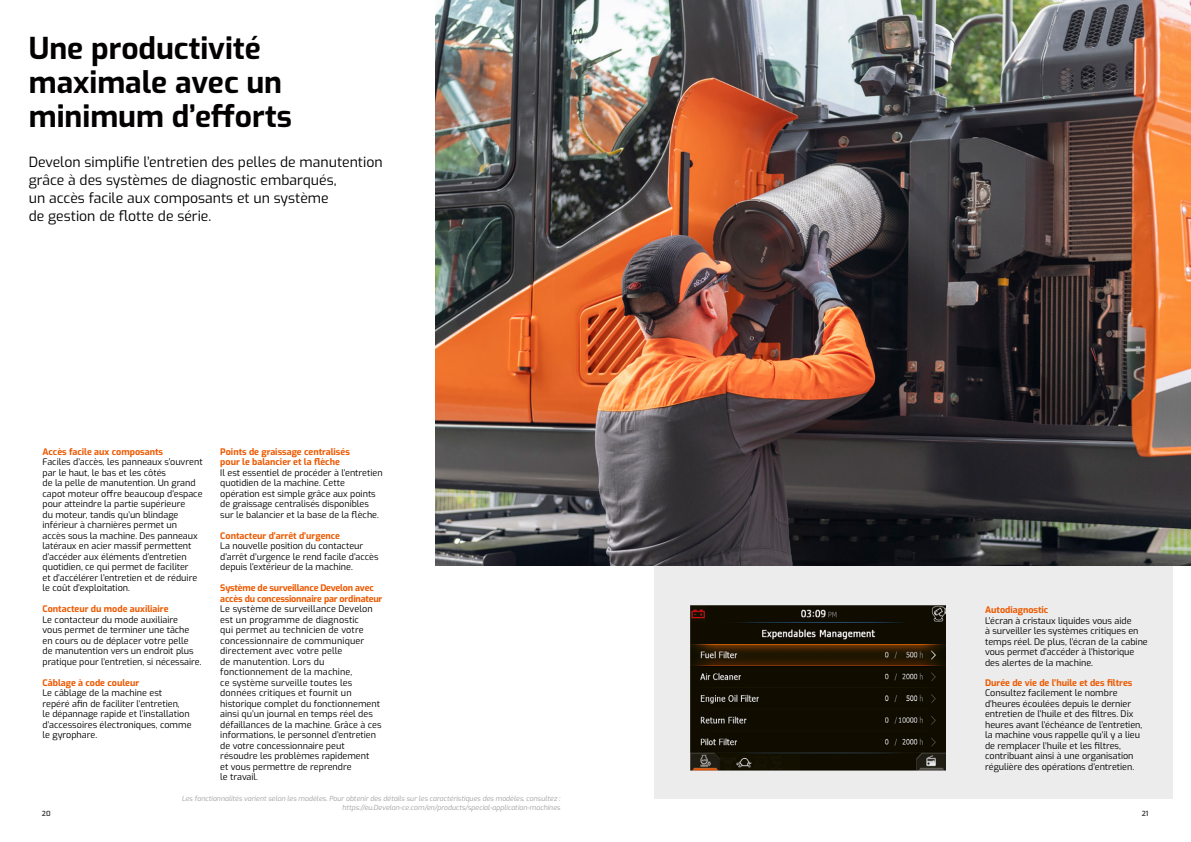
<style>
.page{position:relative;width:1191px;height:842px;background:#fff}
.page>*{position:absolute;margin:0;border:0;box-sizing:border-box;transform-origin:0 0}
.t1{font:700 30px/34px "Exo";color:#030000}
.t2{font:14px/18px "Exo";color:#030000}
.t3{font:9px/10.5px "Exo";color:#000}
.t4{font:700 9px/10.5px "Exo";color:#ed5900}
.t5{font:700 9px/10.5px "Exo";letter-spacing:-.02em;color:#ed5900}
.t6{font:italic 7px/9px "Exo";color:#a5a3a1;text-align:right}
.t7{font:600 7px "Exo";color:#36383b}
</style>
<div class="page">
<div style="left:653px;top:255px;width:519px;height:544px;background:#ececec"></div>
<img style="left:435px;top:0;width:756px;height:566px">
<img style="left:690px;top:606px;width:255px;height:165px">
<h1 class="t1" style="left:29px;top:30px;width:265px">Une productivité maximale avec un minimum d’efforts</h1>
<h2 class="t2" style="left:29px;top:152px;width:355px">Develon simplifie l’entretien des pelles de manutention grâce à des systèmes de diagnostic embarqués,<br>un accès facile aux composants et un système<br>de gestion de flotte de série.</h2>
<p class="t4" style="left:43px;top:446px;width:122px">Accès facile aux composants</p>
<p class="t3" style="left:43px;top:456px;width:162px">Faciles d’accès, les panneaux s’ouvrent par le haut, le bas et les côtés<br>de la pelle de manutention. Un grand capot moteur offre beaucoup d’espace pour atteindre la partie supérieure<br>du moteur, tandis qu’un blindage inférieur à charnières permet un<br>accès sous la machine. Des panneaux latéraux en acier massif permettent d’accéder aux éléments d’entretien quotidien, ce qui permet de faciliter<br>et d’accélérer l’entretien et de réduire le coût d’exploitation.</p>
<p class="t4" style="left:43px;top:603px;width:127px">Contacteur du mode auxiliaire</p>
<p class="t3" style="left:43px;top:614px;width:161px">Le contacteur du mode auxiliaire<br>vous permet de terminer une tâche en cours ou de déplacer votre pelle<br>de manutention vers un endroit plus pratique pour l’entretien, si nécessaire.</p>
<p class="t4" style="left:43px;top:677px;width:98px">Câblage à code couleur</p>
<p class="t3" style="left:43px;top:687px;width:151px">Le câblage de la machine est repéré afin de faciliter l’entretien,<br>le dépannage rapide et l’installation d’accessoires électroniques, comme le gyrophare.</p>
<p class="t4" style="left:220px;top:446px;width:131px">Points de graissage centralisés pour le balancier et la flèche</p>
<p class="t3" style="left:220px;top:467px;width:164px">Il est essentiel de procéder à l’entretien quotidien de la machine. Cette opération est simple grâce aux points de graissage centralisés disponibles sur le balancier et la base de la flèche.</p>
<p class="t4" style="left:220px;top:530px;width:121px">Contacteur d’arrêt d’urgence</p>
<p class="t3" style="left:220px;top:540px;width:160px">La nouvelle position du contacteur d’arrêt d’urgence le rend facile d’accès depuis l’extérieur de la machine.</p>
<p class="t5" style="left:220px;top:582px;width:164px">Système de surveillance Develon avec accès du concessionnaire par ordinateur</p>
<p class="t3" style="left:220px;top:603px;width:163px">Le système de surveillance Develon est un programme de diagnostic<br>qui permet au technicien de votre concessionnaire de communiquer directement avec votre pelle<br>de manutention. Lors du fonctionnement de la machine,<br>ce système surveille toutes les données critiques et fournit un historique complet du fonctionnement ainsi qu’un journal en temps réel des défaillances de la machine. Grâce à ces informations, le personnel d’entretien de votre concessionnaire peut résoudre les problèmes rapidement<br>et vous permettre de reprendre<br>le travail.</p>
<p class="t4" style="left:985px;top:604px;width:65px">Autodiagnostic</p>
<p class="t3" style="left:985px;top:615px;width:164px">L’écran à cristaux liquides vous aide<br>à surveiller les systèmes critiques en temps réel. De plus, l’écran de la cabine vous permet d’accéder à l’historique des alertes de la machine.</p>
<p class="t4" style="left:985px;top:677px;width:149px">Durée de vie de l’huile et des filtres</p>
<p class="t3" style="left:985px;top:687px;width:159px">Consultez facilement le nombre d’heures écoulées depuis le dernier entretien de l’huile et des filtres. Dix heures avant l’échéance de l’entretien, la machine vous rappelle qu’il y a lieu de remplacer l’huile et les filtres, contribuant ainsi à une organisation régulière des opérations d’entretien.</p>
<p class="t6" style="left:182px;top:794px;width:380px">Les fonctionnalités varient selon les modèles. Pour obtenir des détails sur les caractéristiques des modèles, consultez : https://eu.Develon-ce.com/en/products/special-application-machines</p>
<p class="t7" style="left:42px;top:808px;width:10px">20</p>
<p class="t7" style="left:1141px;top:808px;width:8px">21</p>
</div>
